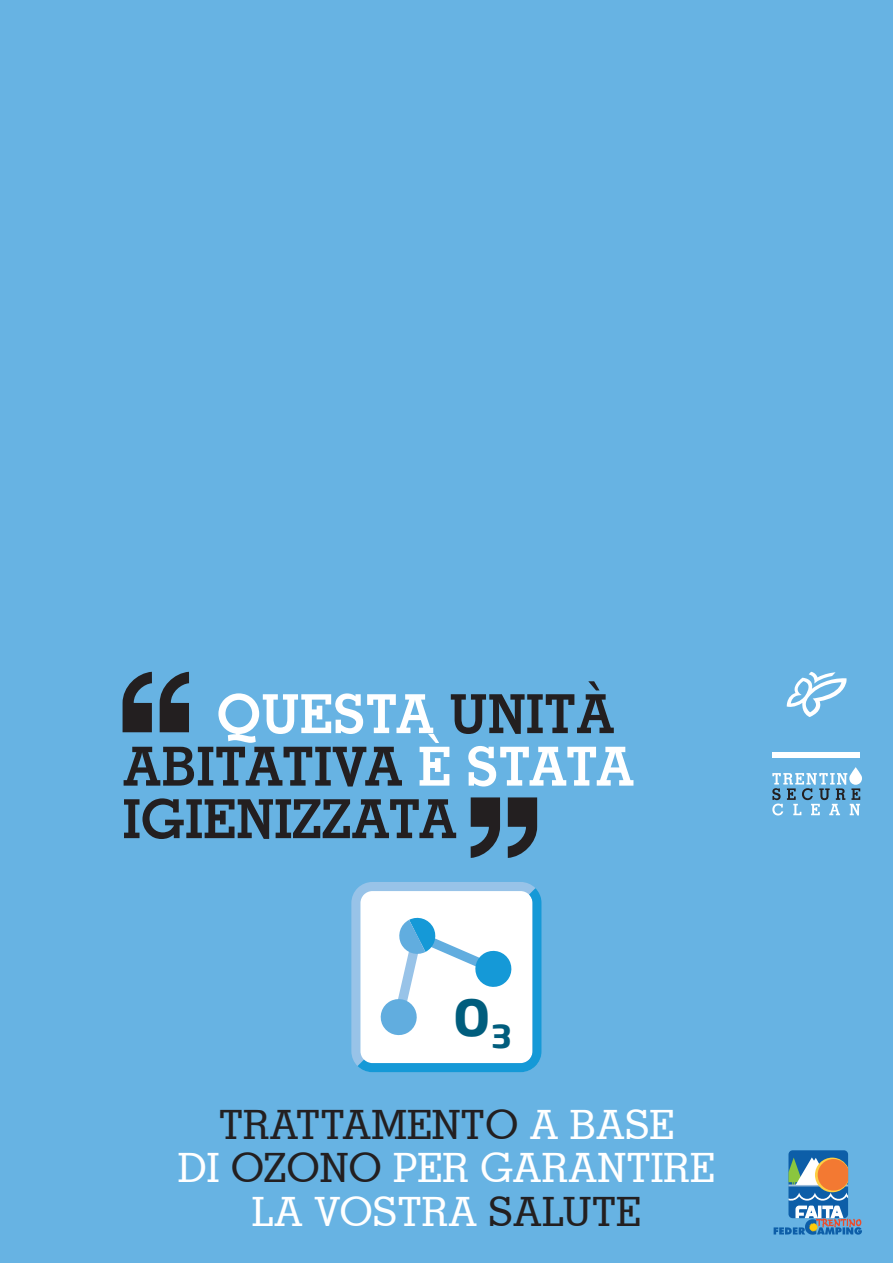
<style>
.page{position:relative;width:893px;height:1263px;background:#67b3e3}
.page>*{position:absolute;margin:0;border:0;box-sizing:border-box;transform-origin:0 0}
.t1{font:700 54px/52.5px "Stymie BT";color:#231f20}
.t2{font:700 54px "Stymie BT";color:#fff}
.t3{font:700 49.2px "Soho Gothic Pro";color:#005d7d}
.t4{font:500 40.5px "Stymie BT";color:#fff}
.t5{font:500 40.5px "Stymie BT";color:#231f20}
.s1{color:#231f20}
.s2{color:#fff}
</style>
<div class="page">
<svg style="left:123px;top:672px;width:29px;height:60px"></svg>
<svg style="left:160px;top:672px;width:29px;height:60px"></svg>
<svg style="left:508px;top:797px;width:29px;height:61px"></svg>
<svg style="left:471px;top:797px;width:29px;height:61px"></svg>
<svg style="left:787px;top:672px;width:59px;height:45px"></svg>
<div style="left:772px;top:752px;width:88px;height:5px;background:#fff"></div>
<svg style="left:772px;top:767px;width:90px;height:48px"></svg>
<svg style="left:351px;top:882px;width:191px;height:190px"></svg>
<div style="left:788px;top:1150px;width:60px;height:68px;background:#0d5ea8;border-radius:4px"></div>
<svg style="left:774px;top:1157px;width:88px;height:78px"></svg>
<p class="t2" style="left:216px;top:681px;width:400px">QUESTA <span class="s1">UNITÀ</span></p>
<p class="t1" style="left:123px;top:740px;width:513px">ABITATIVA <span class="s2">È STATA<br></span>IGIENIZZATA</p>
<p class="t3" style="left:453px;top:978px;width:60px">O<sub>3</sub></p>
<p class="t5" style="left:219px;top:1100px;width:457px">TRATTAMENTO <span class="s2">A BASE</span></p>
<p class="t4" style="left:178px;top:1143px;width:539px">DI <span class="s1">OZONO</span> PER GARANTIRE</p>
<p class="t4" style="left:252px;top:1187px;width:391px">LA VOSTRA <span class="s1">SALUTE</span></p>
</div>
